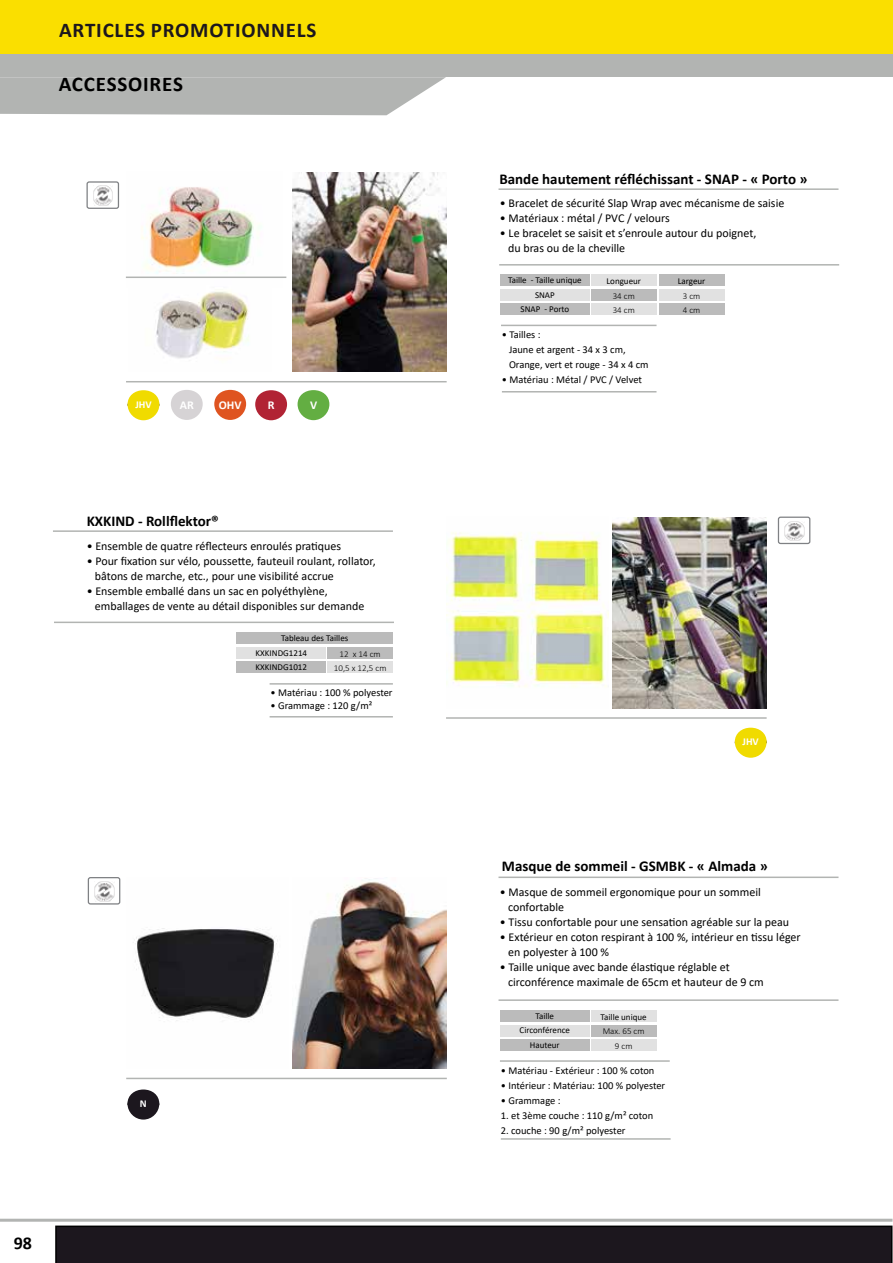
<style>
.page{position:relative;width:893px;height:1263px;background:#fff}
.page>*{position:absolute;margin:0;border:0;box-sizing:border-box;transform-origin:0 0}
.t1{font:700 21px "Calibri";letter-spacing:.04em;color:#1c171e}
.t2{font:700 21px "Calibri";letter-spacing:.04em;color:#000}
.t3{font:700 18px "Calibri";color:#000}
.t4{font:700 15px "Calibri";color:#000}
.t5{font:12px/15px "Calibri";color:#000}
.t6{font:700 12px "Calibri";color:#fff}
.t7{font:10.5px/15px "Calibri";color:#000}
.t8{font:700 10.5px "Calibri";color:#fff}
.t9{font:9px/14.5px "Calibri";color:#000;text-align:center}
.t10{font:300 9px/14.5px "Calibri";color:#000}
</style>
<div class="page">
<div style="left:0;top:53px;width:893px;height:24px;background:#b2b4b2"></div>
<div style="left:0;top:0;width:893px;height:54px;background:#fadf00"></div>
<div style="left:55px;top:1225px;width:837px;height:38px;background:#1c171e"></div>
<hr style="left:0;top:1219px;width:892px;height:3px;background:#b2b4b2">
<hr style="left:53px;top:530px;width:340px;height:2px;background:#b2b4b2">
<hr style="left:54px;top:622px;width:340px;height:1px;background:#b2b4b2">
<img style="left:126px;top:187px;width:156px;height:90px">
<img style="left:156px;top:291px;width:93px;height:68px">
<div style="left:128px;top:390px;width:31px;height:30px;background:#f0db00;border-radius:50%"></div>
<div style="left:214px;top:390px;width:32px;height:30px;background:#df5420;border-radius:50%"></div>
<hr style="left:126px;top:381px;width:321px;height:1px;background:#b2b4b2">
<hr style="left:498px;top:188px;width:340px;height:2px;background:#b2b4b2">
<hr style="left:499px;top:264px;width:340px;height:2px;background:#b2b4b2">
<hr style="left:498px;top:876px;width:340px;height:2px;background:#b2b4b2">
<hr style="left:498px;top:999px;width:340px;height:2px;background:#b2b4b2">
<hr style="left:500px;top:1060px;width:170px;height:2px;background:#b2b4b2">
<hr style="left:501px;top:1138px;width:170px;height:2px;background:#b2b4b2">
<svg style="left:0;top:77px;width:446px;height:38px;background:#b8bab8"></svg>
<img style="left:133px;top:928px;width:146px;height:93px">
<img style="left:292px;top:879px;width:155px;height:190px">
<hr style="left:126px;top:1078px;width:321px;height:1px;background:#b2b4b2">
<img style="left:446px;top:532px;width:162px;height:155px">
<img style="left:612px;top:518px;width:155px;height:190px">
<hr style="left:446px;top:717px;width:321px;height:2px;background:#b2b4b2">
<div style="left:127px;top:1089px;width:32px;height:30px;background:#1c171e;border-radius:50%"></div>
<div style="left:735px;top:728px;width:32px;height:30px;background:#f0db00;border-radius:50%"></div>
<img style="left:292px;top:172px;width:155px;height:200px">
<hr style="left:126px;top:277px;width:160px;height:1px;background:#b2b4b2">
<img style="left:93px;top:186px;width:20px;height:19px">
<div style="left:86px;top:181px;width:33px;height:28px;border:1px solid #7f8184;border-radius:2px"></div>
<div style="left:500px;top:274px;width:90px;height:12px;background:#bbb"></div>
<div style="left:500px;top:289px;width:90px;height:12px;background:#e1e1e1"></div>
<div style="left:500px;top:303px;width:90px;height:12px;background:#bbb"></div>
<div style="left:591px;top:289px;width:66px;height:12px;background:#bbb"></div>
<div style="left:591px;top:303px;width:66px;height:12px;background:#e1e1e1"></div>
<div style="left:591px;top:274px;width:65px;height:12px;background:#e1e1e1"></div>
<div style="left:659px;top:274px;width:65px;height:12px;background:#bbb"></div>
<div style="left:659px;top:289px;width:65px;height:12px;background:#e1e1e1"></div>
<div style="left:659px;top:303px;width:65px;height:12px;background:#bbb"></div>
<hr style="left:501px;top:325px;width:155px;height:1px;background:#b2b4b2">
<hr style="left:502px;top:391px;width:154px;height:1px;background:#b2b4b2">
<div style="left:171px;top:390px;width:32px;height:30px;background:#d6d3d5;border-radius:50%"></div>
<div style="left:255px;top:390px;width:32px;height:30px;background:#b12334;border-radius:50%"></div>
<div style="left:298px;top:390px;width:31px;height:30px;background:#63ae42;border-radius:50%"></div>
<div style="left:237px;top:632px;width:156px;height:12px;background:#bbb"></div>
<div style="left:237px;top:647px;width:89px;height:12px;background:#e1e1e1"></div>
<div style="left:236px;top:661px;width:90px;height:12px;background:#bbb"></div>
<div style="left:327px;top:647px;width:66px;height:12px;background:#bbb"></div>
<div style="left:327px;top:661px;width:66px;height:12px;background:#e1e1e1"></div>
<hr style="left:270px;top:683px;width:123px;height:2px;background:#b2b4b2">
<hr style="left:270px;top:716px;width:123px;height:1px;background:#b2b4b2">
<img style="left:784px;top:521px;width:20px;height:20px">
<div style="left:778px;top:517px;width:32px;height:27px;border:1px solid #7f8184;border-radius:2px"></div>
<img style="left:94px;top:881px;width:20px;height:20px">
<div style="left:88px;top:877px;width:32px;height:27px;border:1px solid #7f8184;border-radius:2px"></div>
<div style="left:500px;top:1010px;width:90px;height:12px;background:#bbb"></div>
<div style="left:500px;top:1024px;width:90px;height:12px;background:#e1e1e1"></div>
<div style="left:500px;top:1039px;width:90px;height:12px;background:#bbb"></div>
<div style="left:591px;top:1024px;width:65px;height:12px;background:#bbb"></div>
<div style="left:591px;top:1039px;width:65px;height:12px;background:#e1e1e1"></div>
<div style="left:591px;top:1010px;width:65px;height:12px;background:#e1e1e1"></div>
<h1 class="t1" style="left:59px;top:15px;width:259px">ARTICLES PROMOTIONNELS</h1>
<h1 class="t2" style="left:59px;top:69px;width:126px">ACCESSOIRES</h1>
<p class="t8" style="left:135px;top:397px;width:18px">JHV</p>
<p class="t6" style="left:219px;top:396px;width:24px">OHV</p>
<p class="t6" style="left:180px;top:396px;width:16px">AR</p>
<p class="t6" style="left:268px;top:396px;width:8px">R</p>
<p class="t6" style="left:310px;top:396px;width:9px">V</p>
<p class="t4" style="left:87px;top:511px;width:134px">KXKIND - Rollflektor®</p>
<p class="t5" style="left:87px;top:538px;width:256px">• Ensemble de quatre réflecteurs enroulés pratiques</p>
<p class="t5" style="left:95px;top:553px;width:282px;text-indent:-8px">• Pour fixation sur vélo, poussette, fauteuil roulant, rollator, bâtons de marche, etc., pour une visibilité accrue</p>
<p class="t5" style="left:95px;top:583px;width:271px;text-indent:-8px">• Ensemble emballé dans un sac en polyéthylène, emballages de vente au détail disponibles sur demande</p>
<p class="t9" style="left:255px;top:631px;width:94px;text-align:left;text-indent:26px">Tableau des Tailles<br>KXKINDG1214<br>KXKINDG1012</p>
<p class="t10" style="left:334px;top:646px;width:54px;text-align:center">12 x 14 cm<br>10,5 x 12,5 cm</p>
<p class="t7" style="left:270px;top:684px;width:124px">• Matériau : 100 % polyester</p>
<p class="t7" style="left:270px;top:698px;width:103px">• Grammage : 120 g/m²</p>
<h2 class="t3" style="left:14px;top:1230px;width:20px">98</h2>
<p class="t8" style="left:140px;top:1096px;width:8px">N</p>
<p class="t4" style="left:499px;top:168px;width:310px">Bande hautement réfléchissant - SNAP - « Porto »</p>
<p class="t5" style="left:500px;top:196px;width:286px">• Bracelet de sécurité Slap Wrap avec mécanisme de saisie</p>
<p class="t5" style="left:500px;top:211px;width:171px">• Matériaux : métal / PVC / velours</p>
<p class="t5" style="left:508px;top:226px;width:250px;text-indent:-8px">• Le bracelet se saisit et s’enroule autour du poignet, du bras ou de la cheville</p>
<p class="t9" style="left:508px;top:273px;width:75px">Taille - Taille unique<br>SNAP<br>SNAP - Porto</p>
<p class="t9" style="left:606px;top:274px;width:36px">Longueur</p>
<p class="t9" style="left:678px;top:274px;width:29px">Largeur</p>
<p class="t10" style="left:683px;top:288px;width:19px">3 cm<br>4 cm</p>
<p class="t7" style="left:509px;top:327px;width:141px;text-indent:-7px">• Tailles :<br>Jaune et argent - 34 x 3 cm,<br>Orange, vert et rouge - 34 x 4 cm</p>
<p class="t7" style="left:502px;top:372px;width:142px">• Matériau : Métal / PVC / Velvet</p>
<p class="t10" style="left:613px;top:288px;width:24px">34 cm<br>34 cm</p>
<p class="t8" style="left:742px;top:734px;width:18px">JHV</p>
<p class="t4" style="left:502px;top:855px;width:267px">Masque de sommeil - GSMBK - « Almada »</p>
<p class="t5" style="left:508px;top:884px;width:254px;text-indent:-8px">• Masque de sommeil ergonomique pour un sommeil confortable</p>
<p class="t5" style="left:500px;top:914px;width:291px">• Tissu confortable pour une sensation agréable sur la peau</p>
<p class="t5" style="left:508px;top:929px;width:294px;text-indent:-8px">• Extérieur en coton respirant à 100 %, intérieur en tissu léger en polyester à 100 %</p>
<p class="t5" style="left:508px;top:959px;width:257px;text-indent:-8px">• Taille unique avec bande élastique réglable et circonférence maximale de 65cm et hauteur de 9 cm</p>
<p class="t9" style="left:519px;top:1008px;width:52px">Taille<br>Circonférence<br>Hauteur</p>
<p class="t9" style="left:601px;top:1009px;width:48px">Taille unique</p>
<p class="t10" style="left:603px;top:1024px;width:43px;text-align:center">Max. 65 cm<br>9 cm</p>
<p class="t7" style="left:501px;top:1063px;width:155px">• Matériau - Extérieur : 100 % coton</p>
<p class="t7" style="left:501px;top:1078px;width:166px">• Intérieur : Matériau: 100 % polyester</p>
<p class="t7" style="left:501px;top:1093px;width:61px">• Grammage :</p>
<p class="t7" style="left:501px;top:1108px;width:154px">1. et 3ème couche : 110 g/m² coton</p>
<p class="t7" style="left:501px;top:1123px;width:126px">2. couche : 90 g/m² polyester</p>
</div>
